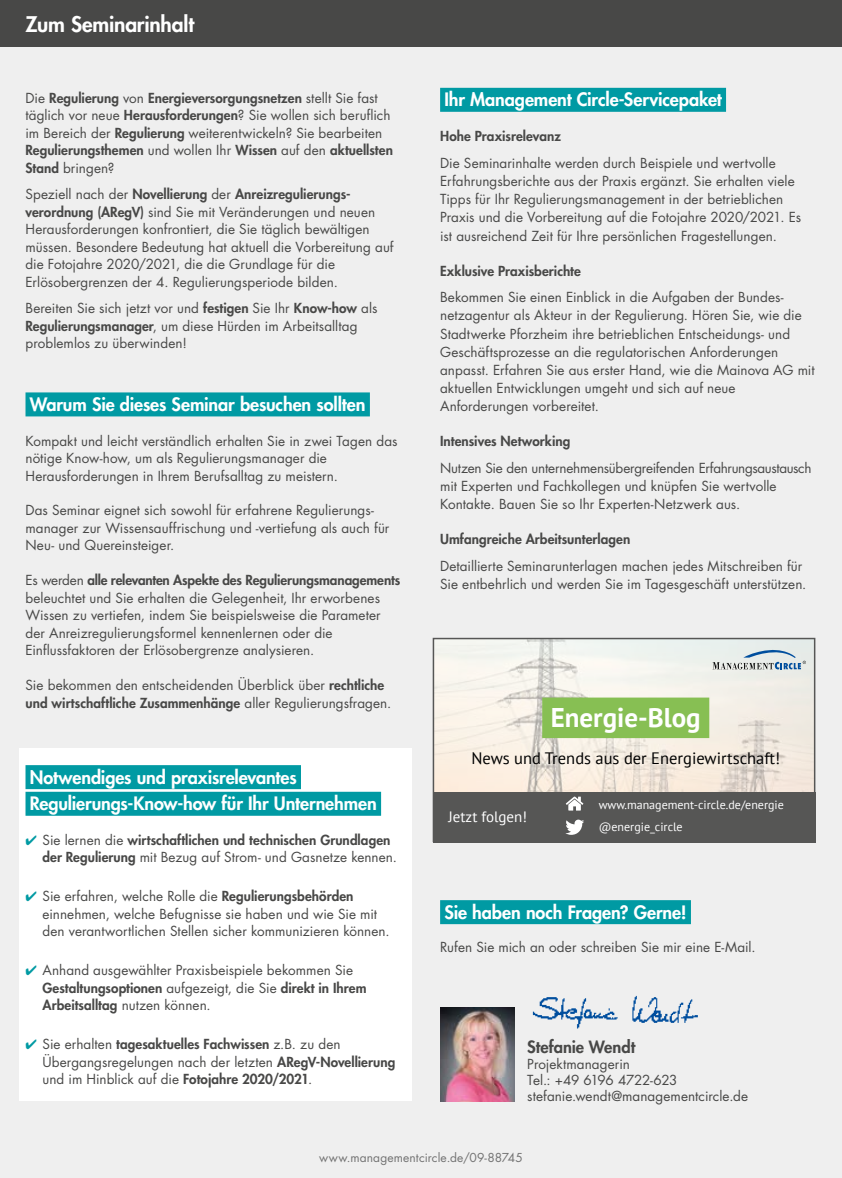
<style>
.page{position:relative;width:842px;height:1178px;background:#efefef}
.page>*{position:absolute;margin:0;border:0;box-sizing:border-box;transform-origin:0 0}
.t1{font:700 27px "PT Sans";color:#fff}
.t2{font:800 21px "Futura Std";letter-spacing:-.01em;color:#fff}
.t3{font:800 18px/26.5px "Futura Std";letter-spacing:-.005em;color:#fff}
.t4{font:16.5px "PT Sans";color:#000}
.t5{font:800 16.5px "Futura Std";letter-spacing:-.005em;color:#484847}
.t6{font:15px "PT Sans";color:#fff}
.t7{font:13.5px/17.5px "Futura Std";letter-spacing:.005em;color:#484847}
.t8{font:800 13.5px/17.5px "Futura Std";letter-spacing:.005em;color:#484847}
.t9{font:12px/22px "PT Sans";color:#fff}
.t10{font:12px "Futura Std";letter-spacing:.01em;color:#737373}
.s1{font-weight:800}
.s2{color:#009aa3}
.s3{font-weight:400}
</style>
<div class="page">
<div style="left:0;top:0;width:842px;height:47px;background:#484847"></div>
<div style="left:19px;top:748px;width:393px;height:353px;background:#fff"></div>
<div style="left:440px;top:88px;width:286px;height:24px;background:#009aa3"></div>
<div style="left:26px;top:392px;width:344px;height:24px;background:#009aa3"></div>
<div style="left:26px;top:765px;width:275px;height:24px;background:#009aa3"></div>
<div style="left:26px;top:792px;width:355px;height:24px;background:#009aa3"></div>
<img style="left:436px;top:641px;width:376px;height:151px">
<div style="left:433px;top:638px;width:382px;height:204px;border:2px solid #565655"></div>
<div style="left:433px;top:792px;width:382px;height:50px;background:#565655"></div>
<svg style="left:565px;top:819px;width:19px;height:16px"></svg>
<svg style="left:566px;top:796px;width:17px;height:14px"></svg>
<div style="left:542px;top:697px;width:167px;height:41px;background:#87bf53"></div>
<svg style="left:712px;top:645px;width:94px;height:24px"></svg>
<img style="left:440px;top:1007px;width:74px;height:94px">
<div style="left:440px;top:900px;width:251px;height:24px;background:#009aa3"></div>
<img style="left:532px;top:995px;width:166px;height:34px">
<h2 class="t2" style="left:26px;top:11px;width:170px">Zum Seminarinhalt</h2>
<p class="t7" style="left:26px;top:89px;width:369px">Die <span class="s1">Regulierung</span> von <span class="s1">Energieversorgungsnetzen</span> stellt Sie fast täglich vor neue <span class="s1">Herausforderungen</span>? Sie wollen sich beruflich im Bereich der <span class="s1">Regulierung</span> weiterentwickeln? Sie bearbeiten <span class="s1">Regulierungsthemen</span> und wollen Ihr <span class="s1">Wissen</span> auf den <span class="s1">aktuellsten Stand</span> bringen?</p>
<p class="t7" style="left:26px;top:185px;width:370px">Speziell nach der <span class="s1">Novellierung</span> der <span class="s1">Anreizregulierungs&shy;verordnung (ARegV)</span> sind Sie mit Veränderungen und neuen Herausforderungen konfrontiert, die Sie täglich bewältigen müssen. Besondere Bedeutung hat aktuell die Vorbereitung auf die Fotojahre 2020/2021, die die Grundlage für die Erlösobergrenzen der 4. Regulierungsperiode bilden.</p>
<p class="t7" style="left:26px;top:299px;width:354px">Bereiten Sie sich jetzt vor und <span class="s1">festigen</span> Sie Ihr <span class="s1">Know-how</span> als<br><span class="s1">Regulierungsmanager</span>, um diese Hürden im Arbeitsalltag problemlos zu überwinden!</p>
<h3 class="t3" style="left:30px;top:391px;width:337px">Warum Sie dieses Seminar besuchen sollten</h3>
<p class="t7" style="left:26px;top:432px;width:374px">Kompakt und leicht verständlich erhalten Sie in zwei Tagen das nötige Know-how, um als Regulierungsmanager die<br>Herausforderungen in Ihrem Berufsalltag zu meistern.</p>
<p class="t7" style="left:26px;top:502px;width:365px">Das Seminar eignet sich sowohl für erfahrene Regulierungs&shy;manager zur Wissensauffrischung und -vertiefung als auch für<br>Neu- und Quereinsteiger.</p>
<p class="t7" style="left:26px;top:571px;width:376px">Es werden <span class="s1">alle relevanten Aspekte des Regulierungsmanagements </span>beleuchtet und Sie erhalten die Gelegenheit, Ihr erworbenes Wissen zu vertiefen, indem Sie beispielsweise die Parameter der Anreizregulierungsformel kennenlernen oder die Einflussfaktoren der Erlösobergrenze analysieren.</p>
<p class="t7" style="left:26px;top:676px;width:367px">Sie bekommen den entscheidenden Überblick über <span class="s1">rechtliche und wirtschaftliche Zusammenhänge</span> aller Regulierungsfragen.</p>
<h3 class="t3" style="left:30px;top:764px;width:349px">Notwendiges und praxisrelevantes<br>Regulierungs-Know-how für Ihr Unternehmen</h3>
<p class="t8" style="left:43px;top:831px;width:356px;text-indent:-17px"><span class="s2">✔</span> <span class="s3">Sie lernen die</span> wirtschaftlichen und technischen Grundlagen der Regulierung <span class="s3">mit Bezug auf Strom- und Gasnetze kennen.</span></p>
<p class="t7" style="left:43px;top:888px;width:349px;text-indent:-17px"><span class="s2">✔</span> Sie erfahren, welche Rolle die <span class="s1">Regulierungsbehörden </span>einnehmen, welche Befugnisse sie haben und wie Sie mit den verantwortlichen Stellen sicher kommunizieren können.</p>
<p class="t7" style="left:43px;top:962px;width:326px;text-indent:-17px"><span class="s2">✔</span> Anhand ausgewählter Praxisbeispiele bekommen Sie<br><span class="s1">Gestaltungsoptionen</span> aufgezeigt, die Sie <span class="s1">direkt in Ihrem<br>Arbeitsalltag</span> nutzen können.</p>
<p class="t7" style="left:43px;top:1036px;width:354px;text-indent:-17px"><span class="s2">✔</span> Sie erhalten <span class="s1">tagesaktuelles Fachwissen</span> z.B. zu den<br>Übergangsregelungen nach der letzten <span class="s1">ARegV-Novellierung </span>und im Hinblick auf die <span class="s1">Fotojahre 2020/2021</span>.</p>
<h3 class="t3" style="left:444px;top:86px;width:279px">Ihr Management Circle-Servicepaket</h3>
<p class="t8" style="left:440px;top:128px;width:122px">Hohe Praxisrelevanz</p>
<p class="t7" style="left:440px;top:154px;width:363px;line-height:18.1px">Die Seminarinhalte werden durch Beispiele und wertvolle Erfahrungsberichte aus der Praxis ergänzt. Sie erhalten viele Tipps für Ihr Regulierungsmanagement in der betrieblichen Praxis und die Vorbereitung auf die Fotojahre 2020/2021. Es ist ausreichend Zeit für Ihre persönlichen Fragestellungen.</p>
<p class="t8" style="left:440px;top:262px;width:142px">Exklusive Praxisberichte</p>
<p class="t7" style="left:440px;top:288px;width:376px;line-height:18.1px">Bekommen Sie einen Einblick in die Aufgaben der Bundes&shy;netzagentur als Akteur in der Regulierung. Hören Sie, wie die Stadtwerke Pforzheim ihre betrieblichen Entscheidungs- und Geschäftsprozesse an die regulatorischen Anforderungen anpasst. Erfahren Sie aus erster Hand, wie die Mainova AG mit aktuellen Entwicklungen umgeht und sich auf neue Anforderungen vorbereitet.</p>
<p class="t8" style="left:440px;top:432px;width:132px">Intensives Networking</p>
<p class="t7" style="left:440px;top:459px;width:373px;line-height:18.1px">Nutzen Sie den unternehmensübergreifenden Erfahrungsaustausch mit Experten und Fachkollegen und knüpfen Sie wertvolle<br>Kontakte. Bauen Sie so Ihr Experten-Netzwerk aus.</p>
<p class="t8" style="left:440px;top:530px;width:192px">Umfangreiche Arbeitsunterlagen</p>
<p class="t7" style="left:440px;top:557px;width:368px;line-height:18.1px">Detaillierte Seminarunterlagen machen jedes Mitschreiben für<br>Sie entbehrlich und werden Sie im Tagesgeschäft unterstützen.</p>
<h1 class="t1" style="left:551px;top:700px;width:152px">Energie-Blog</h1>
<p class="t4" style="left:471px;top:748px;width:310px">News und Trends aus der Energiewirtschaft!</p>
<p class="t6" style="left:449px;top:807px;width:80px">Jetzt folgen!</p>
<p class="t9" style="left:599px;top:794px;width:187px">www.management-circle.de/energie @energie_circle</p>
<h3 class="t3" style="left:444px;top:899px;width:244px">Sie haben noch Fragen? Gerne!</h3>
<p class="t7" style="left:440px;top:938px;width:317px">Rufen Sie mich an oder schreiben Sie mir eine E-Mail.</p>
<p class="t5" style="left:527px;top:1036px;width:109px">Stefanie Wendt</p>
<p class="t7" style="left:527px;top:1056px;width:222px;line-height:16.2px">Projektmanagerin<br>Tel.: +49 6196 4722-623 stefanie.wendt@managementcircle.de</p>
<p class="t10" style="left:319px;top:1149px;width:205px">www.managementcircle.de/09-88745</p>
</div>
